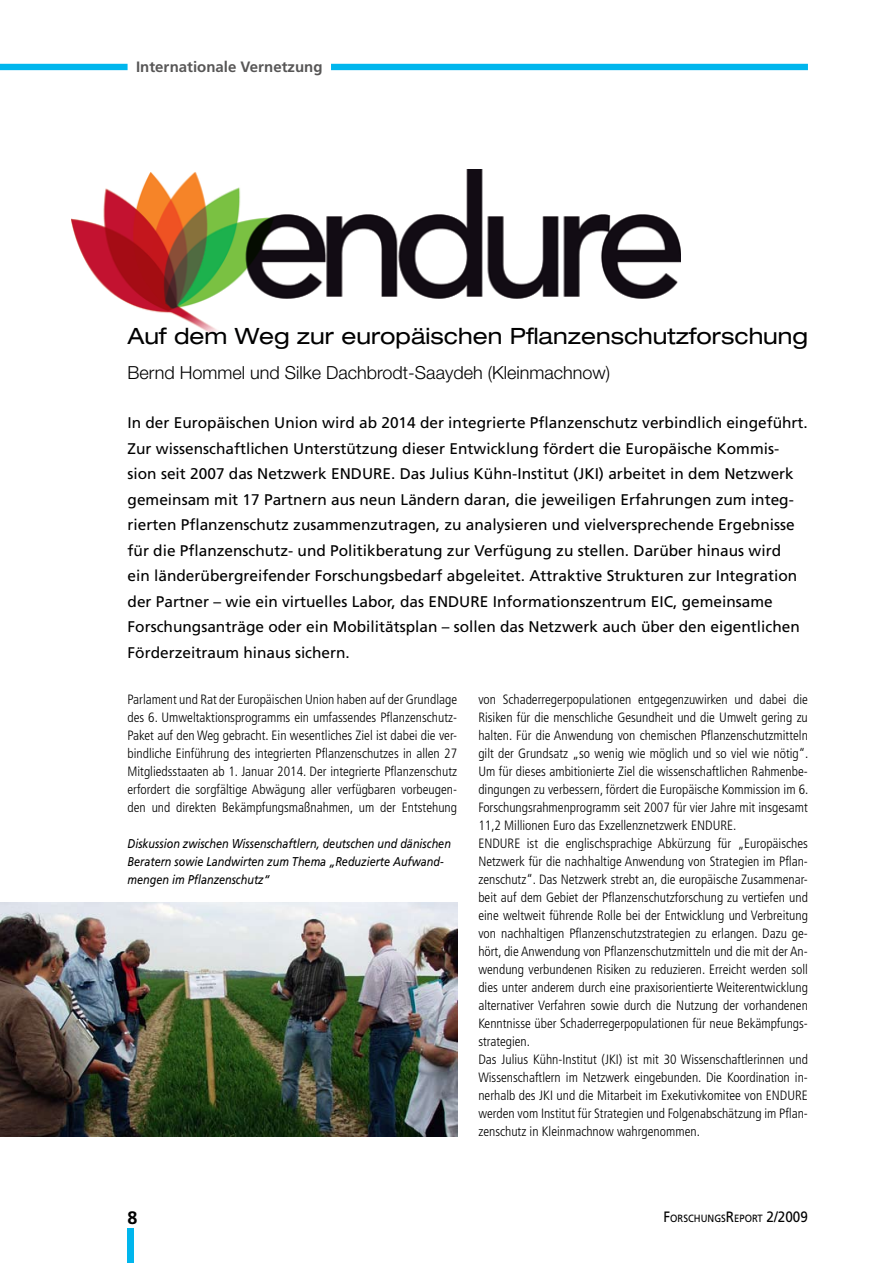
<style>
.page{position:relative;width:893px;height:1263px;background:#fff}
.page>*{position:absolute;margin:0;border:0;box-sizing:border-box;transform-origin:0 0}
.t1{font:expanded 22.5px "Helvetica Neue LT";color:#000}
.t2{font:300 18px "Helvetica Neue LT";color:#000}
.t3{font:700 18px "Frutiger";color:#000}
.t4{font:15.45px/25.5px "Frutiger";color:#000}
.t5{font:700 15px "Frutiger";color:#575656}
.t6{font:300 condensed 13.5px/18px "Frutiger";color:#000;text-align:justify}
.t7{font:italic 12.75px/18px "Frutiger";color:#000;scale:.85 1}
.t8{font:10.5px "Frutiger";color:#000;scale:.9 1}
.s1{font-size:15px}
</style>
<div class="page">
<img style="left:71px;top:170px;width:609px;height:146px">
<img style="left:0;top:902px;width:457px;height:234px">
<div style="left:248px;top:304px;width:448px;height:47px;background:#fff"></div>
<svg style="left:176px;top:299px;width:59px;height:47px"></svg>
<svg style="left:0;top:64px;width:808px;height:6px"></svg>
<div style="left:128px;top:1229px;width:6px;height:34px;background:#00b6ed"></div>
<p class="t5" style="left:136px;top:58px;width:188px">Internationale Vernetzung</p>
<h1 class="t1" style="left:128px;top:322px;width:682px">Auf dem Weg zur europäischen Pflanzenschutzforschung</h1>
<h2 class="t2" style="left:128px;top:362px;width:484px">Bernd Hommel und Silke Dachbrodt-Saaydeh (Kleinmachnow)</h2>
<p class="t4" style="left:128px;top:410px;width:682px">In der Europäischen Union wird ab 2014 der integrierte Pflanzenschutz verbindlich eingeführt.<br>Zur wissenschaftlichen Unterstützung dieser Entwicklung fördert die Europäische Kommis&shy;sion seit 2007 das Netzwerk ENDURE. Das Julius Kühn-Institut (JKI) arbeitet in dem Netzwerk gemeinsam mit 17 Partnern aus neun Ländern daran, die jeweiligen Erfahrungen zum integ&shy;rierten Pflanzenschutz zusammenzutragen, zu analysieren und vielversprechende Ergebnisse für die Pflanzenschutz- und Politikberatung zur Verfügung zu stellen. Darüber hinaus wird<br>ein länderübergreifender Forschungsbedarf abgeleitet. Attraktive Strukturen zur Integration der Partner – wie ein virtuelles Labor, das ENDURE Informationszentrum EIC, gemeinsame Forschungsanträge oder ein Mobilitätsplan – sollen das Netzwerk auch über den eigentlichen Förderzeitraum hinaus sichern.</p>
<p class="t6" style="left:128px;top:691px;width:331px">Parlament und Rat der Europäischen Union haben auf der Grundlage des 6. Umweltaktionsprogramms ein umfassendes Pflanzenschutz-Paket auf den Weg gebracht. Ein wesentliches Ziel ist dabei die ver&shy;bindliche Einführung des integrierten Pflanzenschutzes in allen 27<br>Mitgliedsstaaten ab 1. Januar 2014. Der integrierte Pflanzenschutz erfordert die sorgfältige Abwägung aller verfügbaren vorbeugen&shy;den und direkten Bekämpfungsmaßnahmen, um der Entstehung</p>
<p class="t6" style="left:478px;top:691px;width:332px;text-align:left">von Schaderregerpopulationen entgegenzuwirken und dabei die Risiken für die menschliche Gesundheit und die Umwelt gering zu halten. Für die Anwendung von chemischen Pflanzenschutzmitteln gilt der Grundsatz „so wenig wie möglich und so viel wie nötig“.<br>Um für dieses ambitionierte Ziel die wissenschaftlichen Rahmenbe&shy;dingungen zu verbessern, fördert die Europäische Kommission im 6.<br>Forschungsrahmenprogramm seit 2007 für vier Jahre mit insgesamt 11,2 Millionen Euro das Exzellenznetzwerk ENDURE.<br>ENDURE ist die englischsprachige Abkürzung für „Europäisches Netzwerk für die nachhaltige Anwendung von Strategien im Pflan&shy;zenschutz“. Das Netzwerk strebt an, die europäische Zusammenar&shy;beit auf dem Gebiet der Pflanzenschutzforschung zu vertiefen und eine weltweit führende Rolle bei der Entwicklung und Verbreitung von nachhaltigen Pflanzenschutzstrategien zu erlangen. Dazu ge&shy;hört, die Anwendung von Pflanzenschutzmitteln und die mit der An&shy;wendung verbundenen Risiken zu reduzieren. Erreicht werden soll dies unter anderem durch eine praxisorientierte Weiterentwicklung alternativer Verfahren sowie durch die Nutzung der vorhandenen Kenntnisse über Schaderregerpopulationen für neue Bekämpfungs&shy;strategien.<br>Das Julius Kühn-Institut (JKI) ist mit 30 Wissenschaftlerinnen und Wissenschaftlern im Netzwerk eingebunden. Die Koordination in&shy;nerhalb des JKI und die Mitarbeit im Exekutivkomitee von ENDURE werden vom Institut für Strategien und Folgenabschätzung im Pflan&shy;zenschutz in Kleinmachnow wahrgenommen.</p>
<p class="t7" style="left:128px;top:835px;width:382px">Diskussion zwischen Wissenschaftlern, deutschen und dänischen<br>Beratern sowie Landwirten zum Thema „Reduzierte Aufwand&shy;mengen im Pflanzenschutz“</p>
<h2 class="t3" style="left:128px;top:1207px;width:12px">8</h2>
<p class="t8" style="left:663px;top:1212px;width:162px"><span class="s1">F</span>ORSCHUNGS<span class="s1">R</span>EPORT <span class="s1">2/2009</span></p>
</div>
